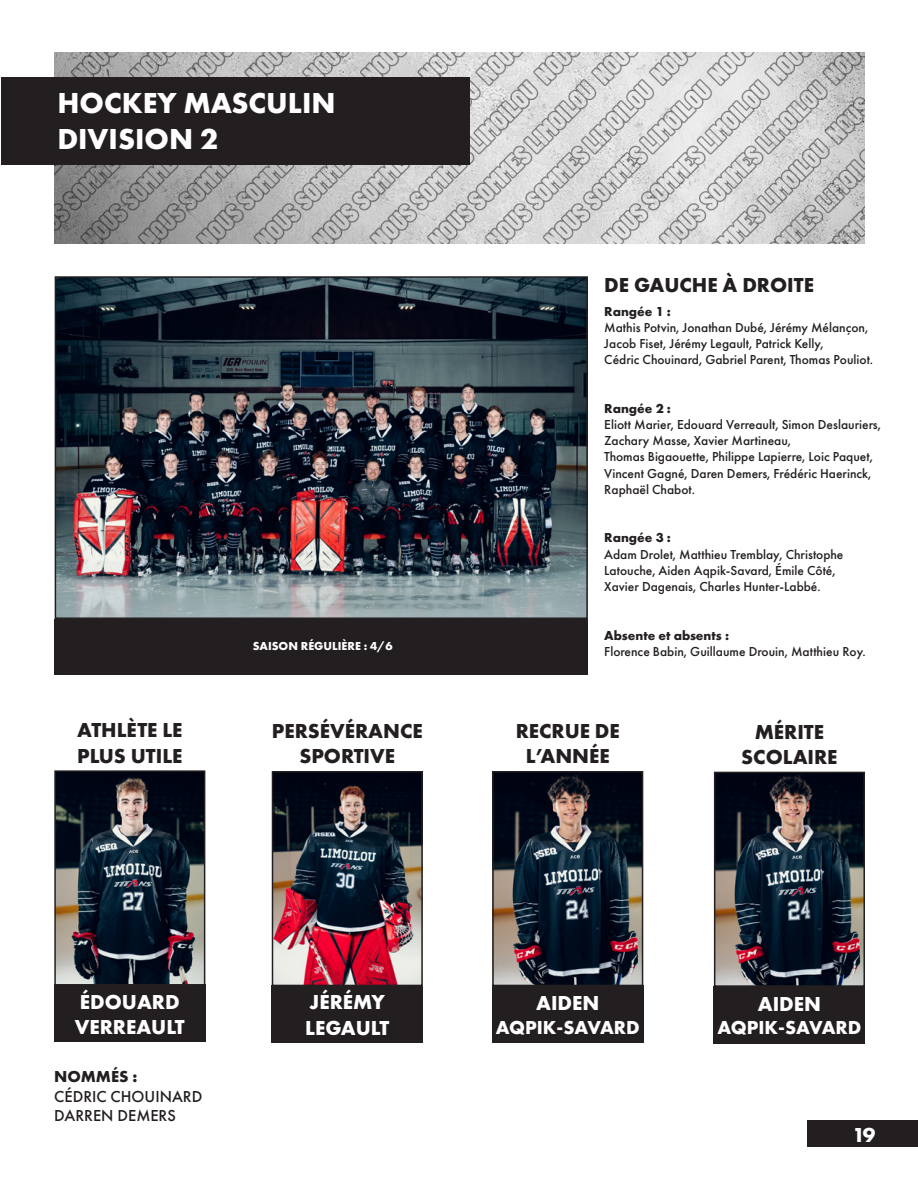
<style>
.page{position:relative;width:918px;height:1188px;background:#fff}
.page>*{position:absolute;margin:0;border:0;box-sizing:border-box;transform-origin:0 0}
.t1{font:700 30px "Futura PT";color:#fff}
.t2{font:700 21px/25.2px "Futura PT";color:#231f20;text-align:center}
.t3{font:700 21px "Futura PT";color:#fff}
.t4{font:700 19.5px "Futura PT";color:#fff}
.t5{font:500 16.5px "Futura PT";color:#231f20}
.t6{font:700 16.5px "Futura PT";color:#231f20}
.t7{font:500 13.5px/16.2px "Futura PT";color:#231f20}
.t8{font:700 13.5px "Futura PT";color:#231f20}
.t9{font:700 12px "Futura PT";color:#fff}
</style>
<div class="page">
<img style="left:54px;top:53px;width:810px;height:191px">
<div style="left:1px;top:77px;width:469px;height:88px;background:#231f20"></div>
<div style="left:55px;top:619px;width:533px;height:55px;background:#231f20"></div>
<div style="left:808px;top:1121px;width:110px;height:26px;background:#231f20"></div>
<img style="left:58px;top:279px;width:527px;height:337px">
<div style="left:55px;top:276px;width:533px;height:343px;border:2px solid #231f20"></div>
<img style="left:717px;top:775px;width:145px;height:209px">
<div style="left:714px;top:772px;width:151px;height:215px;border:2px solid #231f20"></div>
<img style="left:495px;top:774px;width:145px;height:209px">
<div style="left:492px;top:771px;width:151px;height:215px;border:2px solid #231f20"></div>
<div style="left:714px;top:986px;width:151px;height:58px;background:#231f20"></div>
<div style="left:492px;top:985px;width:151px;height:58px;background:#231f20"></div>
<div style="left:272px;top:985px;width:151px;height:58px;background:#231f20"></div>
<img style="left:275px;top:774px;width:145px;height:209px">
<div style="left:272px;top:771px;width:151px;height:215px;border:2px solid #231f20"></div>
<div style="left:54px;top:984px;width:151px;height:58px;background:#231f20"></div>
<img style="left:57px;top:773px;width:145px;height:210px">
<div style="left:54px;top:770px;width:151px;height:216px;border:2px solid #231f20"></div>
<p class="t1" style="left:57px;top:84px;width:280px">HOCKEY MASCULIN</p>
<p class="t1" style="left:57px;top:120px;width:162px">DIVISION 2</p>
<p class="t9" style="left:253px;top:638px;width:141px">SAISON RÉGULIÈRE : 4/6</p>
<h2 class="t2" style="left:604px;top:272px;width:211px">DE GAUCHE À DROITE</h2>
<p class="t8" style="left:604px;top:302px;width:68px">Rangée 1 :</p>
<p class="t7" style="left:604px;top:319px;width:270px">Mathis Potvin, Jonathan Dubé, Jérémy Mélançon,<br>Jacob Fiset, Jérémy Legault, Patrick Kelly,<br>Cédric Chouinard, Gabriel Parent, Thomas Pouliot.</p>
<p class="t8" style="left:604px;top:400px;width:68px">Rangée 2 :</p>
<p class="t7" style="left:604px;top:416px;width:278px">Eliott Marier, Edouard Verreault, Simon Deslauriers, Zachary Masse, Xavier Martineau,<br>Thomas Bigaouette, Philippe Lapierre, Loic Paquet, Vincent Gagné, Daren Demers, Frédéric Haerinck, Raphaël Chabot.</p>
<p class="t8" style="left:604px;top:529px;width:68px">Rangée 3 :</p>
<p class="t7" style="left:604px;top:546px;width:241px">Adam Drolet, Matthieu Tremblay, Christophe<br>Latouche, Aiden Aqpik-Savard, Émile Côté,<br>Xavier Dagenais, Charles Hunter-Labbé.</p>
<p class="t8" style="left:604px;top:626px;width:126px">Absente et absents :</p>
<p class="t7" style="left:604px;top:643px;width:263px">Florence Babin, Guillaume Drouin, Matthieu Roy.</p>
<p class="t2" style="left:77px;top:717px;width:107px">ATHLÈTE LE</p>
<p class="t2" style="left:77px;top:743px;width:107px">PLUS UTILE</p>
<h2 class="t2" style="left:272px;top:718px;width:152px">PERSÉVÉRANCE<br>SPORTIVE</h2>
<h2 class="t2" style="left:741px;top:719px;width:98px">MÉRITE<br>SCOLAIRE</h2>
<h2 class="t2" style="left:516px;top:718px;width:106px">RECRUE DE<br>L’ANNÉE</h2>
<p class="t3" style="left:80px;top:988px;width:101px">ÉDOUARD</p>
<p class="t3" style="left:75px;top:1013px;width:112px">VERREAULT</p>
<p class="t6" style="left:54px;top:1066px;width:85px">NOMMÉS :</p>
<p class="t5" style="left:54px;top:1086px;width:149px">CÉDRIC CHOUINARD</p>
<p class="t5" style="left:54px;top:1106px;width:123px">DARREN DEMERS</p>
<p class="t3" style="left:310px;top:989px;width:77px">JÉRÉMY</p>
<p class="t3" style="left:305px;top:1014px;width:86px">LEGAULT</p>
<p class="t3" style="left:536px;top:990px;width:65px">AIDEN</p>
<p class="t4" style="left:496px;top:1015px;width:145px">AQPIK-SAVARD</p>
<p class="t3" style="left:758px;top:990px;width:65px">AIDEN</p>
<p class="t4" style="left:717px;top:1015px;width:145px">AQPIK-SAVARD</p>
<h2 class="t3" style="left:852px;top:1121px;width:25px">19</h2>
</div>
